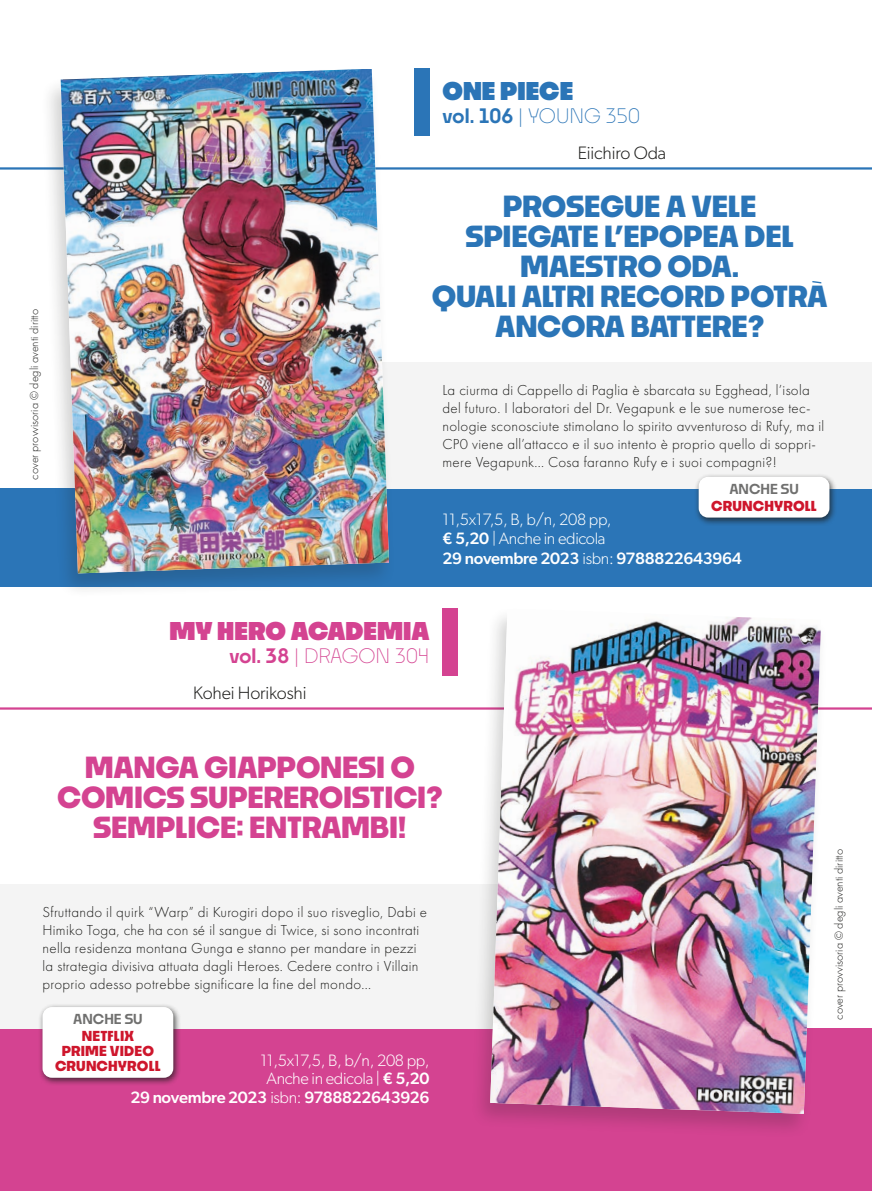
<style>
.page{position:relative;width:872px;height:1191px;background:#fff}
.page>*{position:absolute;margin:0;border:0;box-sizing:border-box;transform-origin:0 0}
.t1{font:700 28.5px/30px "Noka";letter-spacing:-.01em;color:#2b75b7;text-align:center}
.t2{font:700 28.5px/30px "Noka";letter-spacing:-.01em;color:#d44391;text-align:center}
.t3{font:900 24px "Noka";color:#d44391}
.t4{font:900 24px "Noka";color:#2b75b7}
.t5{font:300 19.5px "Noka";letter-spacing:-.005em;color:#2b75b7}
.t6{font:300 19.5px "Noka";letter-spacing:-.02em;color:#d44391}
.t7{font:300 18px "Gibson";letter-spacing:-.01em;color:#1d1d1b}
.t8{font:300 16.5px/19.5px "Gibson";letter-spacing:-.02em;color:#fff}
.t9{font:500 16.5px "Gibson";letter-spacing:-.02em;color:#fff}
.t10{font:300 15px/18px "Futura PT";letter-spacing:.02em;color:#1d1d1b}
.t11{font:700 13.5px "Noka";letter-spacing:.01em;color:#ce162c}
.t12{font:600 13.5px "Noka";color:#70706f}
.t13{font:300 12px "Futura PT";color:#1d1d1b}
.s1{font-weight:600}
.s2{font-weight:500}
.s3{font-weight:300}
</style>
<div class="page">
<div style="left:0;top:488px;width:872px;height:99px;background:#2b75b7"></div>
<div style="left:0;top:1028px;width:872px;height:163px;background:#d44391"></div>
<hr style="left:0;top:167px;width:872px;height:3px;background:#2b75b7">
<hr style="left:0;top:707px;width:872px;height:2px;background:#d44391">
<div style="left:415px;top:68px;width:15px;height:67px;background:#2b75b7"></div>
<div style="left:442px;top:608px;width:15px;height:67px;background:#d44391"></div>
<div style="left:338px;top:362px;width:534px;height:126px;background:#f4f4f4"></div>
<div style="left:0;top:884px;width:533px;height:144px;background:#f4f4f4"></div>
<div style="left:40px;top:66px;width:356px;height:532px;background:#1d1d1b;opacity:.2"></div>
<img style="left:61px;top:69px;width:328px;height:504px">
<div style="left:470px;top:606px;width:358px;height:532px;background:#1d1d1b;opacity:.2"></div>
<img style="left:490px;top:609px;width:331px;height:504px">
<div style="left:694px;top:473px;width:143px;height:53px;background:#1d1d1b;opacity:.75"></div>
<div style="left:698px;top:477px;width:131px;height:40px;background:#fff;border-radius:9px"></div>
<div style="left:38px;top:1003px;width:143px;height:83px;background:#1d1d1b;opacity:.75"></div>
<div style="left:43px;top:1007px;width:130px;height:70px;background:#fff;border-radius:9px"></div>
<p class="t4" style="left:442px;top:76px;width:132px">ONE PIECE</p>
<p class="t5" style="left:442px;top:103px;width:199px"><span class="s1">vol. 106</span> | YOUNG 350</p>
<p class="t13" style="left:27px;top:480px;width:172px;rotate:-90deg">cover provvisoria © degli aventi diritto</p>
<p class="t7" style="left:578px;top:142px;width:90px">Eiichiro Oda</p>
<p class="t1" style="left:432px;top:190px;width:397px">PROSEGUE A VELE<br>SPIEGATE L’EPOPEA DEL<br>MAESTRO ODA.<br>QUALI ALTRI RECORD POTRÀ<br>ANCORA BATTERE?</p>
<p class="t10" style="left:442px;top:381px;width:383px">La ciurma di Cappello di Paglia è sbarcata su Egghead, l’isola del futuro. I laboratori del Dr. Vegapunk e le sue numerose tec&shy;nologie sconosciute stimolano lo spirito avventuroso di Rufy, ma il CP0 viene all’attacco e il suo intento è proprio quello di soppri&shy;mere Vegapunk... Cosa faranno Rufy e i suoi compagni?!</p>
<p class="t12" style="left:729px;top:480px;width:71px">ANCHE SU</p>
<p class="t11" style="left:711px;top:497px;width:107px">CRUNCHYROLL</p>
<p class="t8" style="left:442px;top:509px;width:171px">11,5x17,5, B, b/n, 208 pp, <span class="s2">€ 5,20</span> | Anche in edicola</p>
<p class="t9" style="left:442px;top:548px;width:301px">29 novembre 2023 <span class="s3">isbn:</span> 9788822643964</p>
<p class="t3" style="left:169px;top:616px;width:262px">MY HERO ACADEMIA</p>
<p class="t6" style="left:229px;top:643px;width:202px"><span class="s1">vol. 38</span> | DRAGON 304</p>
<p class="t7" style="left:193px;top:682px;width:115px">Kohei Horikoshi</p>
<p class="t2" style="left:57px;top:751px;width:387px">MANGA GIAPPONESI O<br>COMICS SUPEREROISTICI?<br>SEMPLICE: ENTRAMBI!</p>
<p class="t10" style="left:43px;top:903px;width:386px">Sfruttando il quirk “Warp” di Kurogiri dopo il suo risveglio, Dabi e Himiko Toga, che ha con sé il sangue di Twice, si sono incontrati nella residenza montana Gunga e stanno per mandare in pezzi la strategia divisiva attuata dagli Heroes. Cedere contro i Villain proprio adesso potrebbe significare la fine del mondo...</p>
<p class="t12" style="left:73px;top:1010px;width:71px">ANCHE SU</p>
<p class="t11" style="left:82px;top:1027px;width:54px">NETFLIX</p>
<p class="t11" style="left:62px;top:1042px;width:94px">PRIME VIDEO</p>
<p class="t11" style="left:55px;top:1057px;width:107px">CRUNCHYROLL</p>
<p class="t8" style="left:260px;top:1050px;width:171px;line-height:18px;text-align:center">11,5x17,5, B, b/n, 208 pp,<br>Anche in edicola | <span class="s2">€ 5,20</span></p>
<p class="t9" style="left:130px;top:1087px;width:301px">29 novembre 2023 <span class="s3">isbn:</span> 9788822643926</p>
<p class="t13" style="left:832px;top:1019px;width:172px;rotate:-90deg">cover provvisoria © degli aventi diritto</p>
</div>
